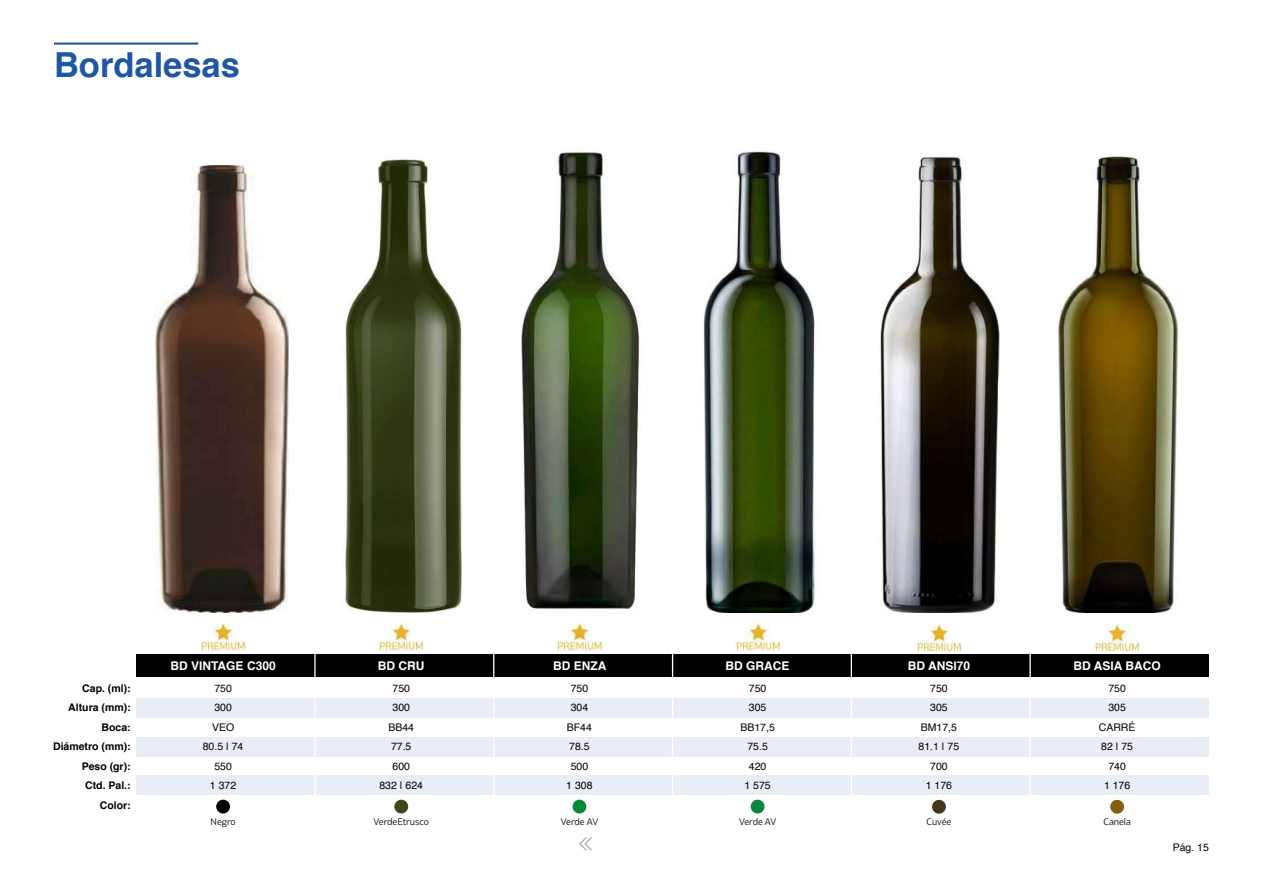
<style>
.page{position:relative;width:1263px;height:893px;background:#fff}
.page>*{position:absolute;margin:0;border:0;box-sizing:border-box;transform-origin:0 0}
.t1{font:700 34.5px "Helvetica";color:#1f57a4}
.t2{font:700 12px "Helvetica";color:#fff}
.t3{font:10.5px/19.5px "Helvetica";color:#000;text-align:center}
.t4{font:700 10.5px/19.5px "Helvetica";color:#000;text-align:right}
.t5{font:9px "Bw Glenn Sans DEMO";color:#000}
</style>
<div class="page">
<div style="left:136px;top:737px;width:1073px;height:19px;background:#e9eef6"></div>
<div style="left:136px;top:699px;width:1073px;height:19px;background:#e9eef6"></div>
<div style="left:136px;top:775px;width:1073px;height:19px;background:#e9eef6"></div>
<div style="left:136px;top:654px;width:1073px;height:22px;background:#000"></div>
<hr style="left:493px;top:647px;width:1px;height:157px;background:#fff">
<hr style="left:672px;top:651px;width:1px;height:151px;background:#fff">
<hr style="left:314px;top:633px;width:2px;height:173px;background:#fff">
<hr style="left:851px;top:652px;width:1px;height:155px;background:#fff">
<hr style="left:1029px;top:643px;width:2px;height:164px;background:#fff">
<svg style="left:579px;top:837px;width:13px;height:14px"></svg>
<img style="left:155px;top:166px;width:133px;height:446px">
<div style="left:216px;top:800px;width:14px;height:13px;background:#000;border-radius:50%"></div>
<img style="left:200px;top:624px;width:46px;height:27px">
<img style="left:343px;top:159px;width:120px;height:453px">
<div style="left:394px;top:800px;width:14px;height:13px;background:#3c471e;border-radius:50%"></div>
<img style="left:379px;top:624px;width:45px;height:27px">
<img style="left:521px;top:151px;width:120px;height:460px">
<div style="left:572px;top:800px;width:14px;height:13px;background:#078838;border-radius:50%"></div>
<img style="left:557px;top:624px;width:45px;height:27px">
<img style="left:703px;top:150px;width:112px;height:462px">
<div style="left:751px;top:800px;width:13px;height:13px;background:#078838;border-radius:50%"></div>
<img style="left:735px;top:624px;width:45px;height:27px">
<img style="left:879px;top:156px;width:121px;height:456px">
<div style="left:932px;top:800px;width:14px;height:14px;background:#45371b;border-radius:50%"></div>
<img style="left:916px;top:624px;width:45px;height:27px">
<img style="left:1057px;top:156px;width:122px;height:456px">
<div style="left:1110px;top:800px;width:14px;height:14px;background:#865e13;border-radius:50%"></div>
<img style="left:1094px;top:624px;width:46px;height:27px">
<hr style="left:54px;top:43px;width:144px;height:2px;background:#1f57a4">
<h1 class="t1" style="left:54px;top:37px;width:187px">Bordalesas</h1>
<p class="t4" style="left:53px;top:679px;width:79px">Cap. (ml):<br>Altura (mm):<br>Boca:<br>Diámetro (mm):<br>Peso (gr):<br>Ctd. Pal.:<br>Color:</p>
<p class="t2" style="left:171px;top:656px;width:107px">BD VINTAGE C300</p>
<p class="t3" style="left:203px;top:679px;width:42px">750<br>300<br>VEO<br>80.5 | 74<br>550<br>1 372</p>
<p class="t5" style="left:211px;top:816px;width:27px">Negro</p>
<p class="t2" style="left:378px;top:656px;width:48px">BD CRU</p>
<p class="t3" style="left:379px;top:679px;width:45px">750<br>300<br>BB44<br>77.5<br>600<br>832 | 624</p>
<p class="t5" style="left:374px;top:816px;width:57px">VerdeEtrusco</p>
<p class="t2" style="left:553px;top:656px;width:55px">BD ENZA</p>
<p class="t3" style="left:566px;top:679px;width:28px">750<br>304<br>BF44<br>78.5<br>500<br>1 308</p>
<p class="t5" style="left:561px;top:816px;width:39px">Verde AV</p>
<p class="t2" style="left:726px;top:656px;width:65px">BD GRACE</p>
<p class="t3" style="left:740px;top:679px;width:36px">750<br>305<br>BB17,5<br>75.5<br>420<br>1 575</p>
<p class="t5" style="left:739px;top:816px;width:39px">Verde AV</p>
<p class="t2" style="left:908px;top:656px;width:64px">BD ANSI70</p>
<p class="t3" style="left:919px;top:679px;width:42px">750<br>305<br>BM17,5<br>81.1 | 75<br>700<br>1 176</p>
<p class="t5" style="left:926px;top:816px;width:26px">Cuvée</p>
<p class="t2" style="left:1073px;top:656px;width:89px">BD ASIA BACO</p>
<p class="t3" style="left:1099px;top:679px;width:38px">750<br>305<br>CARRÉ<br>82 | 75<br>740<br>1 176</p>
<p class="t5" style="left:1103px;top:816px;width:29px">Canela</p>
<p class="t3" style="left:1173px;top:837px;width:38px">Pág. 15</p>
</div>
